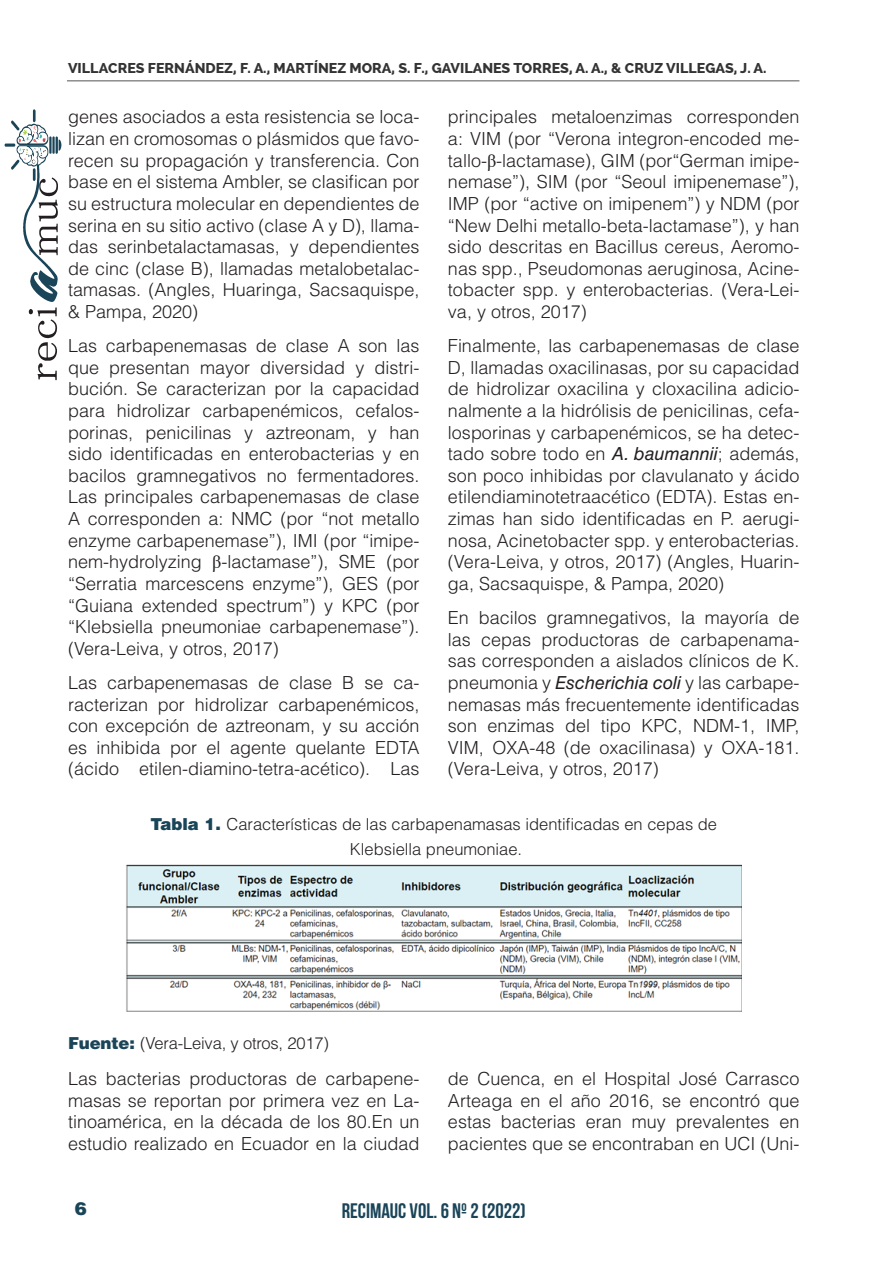
<style>
.page{position:relative;width:893px;height:1263px;background:#fff}
.page>*{position:absolute;margin:0;border:0;box-sizing:border-box;transform-origin:0 0}
.t1{font:700 21px "Bebas Neue";color:#1a4458}
.t2{font:300 18px/21.6px "Helvetica LT Std";color:#231f20;text-align:justify}
.t3{font:900 18px "Helvetica LT Std";color:#1a4458}
.t4{font:300 16.5px "Helvetica LT Std";color:#231f20}
.t5{font:800 14.25px "Raleway";color:#333}
.s1{font-family:"Times New Roman";font-weight:400}
.s2{font-weight:400;font-style:italic}
.s3{font-weight:900;color:#1a4458}
</style>
<div class="page">
<hr style="left:67px;top:80px;width:732px;height:1px;background:#545557">
<svg style="left:5px;top:109px;width:57px;height:271px"></svg>
<img style="left:126px;top:864px;width:616px;height:148px">
<p class="t5" style="left:68px;top:60px;width:700px">VILLACRES FERNÁNDEZ, F. A., MARTÍNEZ MORA, S. F., GAVILANES TORRES, A. A., &amp; CRUZ VILLEGAS, J. A.</p>
<p class="t2" style="left:68px;top:106px;width:353px">genes asociados a esta resistencia se loca&shy;lizan en cromosomas o plásmidos que favo&shy;recen su propagación y transferencia. Con base en el sistema Ambler, se clasifican por su estructura molecular en dependientes de serina en su sitio activo (clase A y D), llama&shy;das serinbetalactamasas, y dependientes de cinc (clase B), llamadas metalobetalac&shy;tamasas. (Angles, Huaringa, Sacsaquispe, &amp; Pampa, 2020)</p>
<p class="t2" style="left:68px;top:335px;width:353px">Las carbapenemasas de clase A son las que presentan mayor diversidad y distri&shy;bución. Se caracterizan por la capacidad para hidrolizar carbapenémicos, cefalos&shy;porinas, penicilinas y aztreonam, y han sido identificadas en enterobacterias y en bacilos gramnegativos no fermentadores.<br>Las principales carbapenemasas de clase A corresponden a: NMC (por “not metallo enzyme carbapenemase”), IMI (por “imipe&shy;nem-hydrolyzing <span class="s1">β</span>-lactamase”), SME (por “Serratia marcescens enzyme”), GES (por “Guiana extended spectrum”) y KPC (por “Klebsiella pneumoniae carbapenemase”). (Vera-Leiva, y otros, 2017)</p>
<p class="t2" style="left:68px;top:672px;width:353px">Las carbapenemasas de clase B se ca&shy;racterizan por hidrolizar carbapenémicos, con excepción de aztreonam, y su acción es inhibida por el agente quelante EDTA (ácido etilen-diamino-tetra-acético). Las</p>
<p class="t2" style="left:448px;top:106px;width:353px">principales metaloenzimas corresponden a: VIM (por “Verona integron-encoded me&shy;tallo-<span class="s1">β</span>-lactamase), GIM (por“German imipe&shy;nemase”), SIM (por “Seoul imipenemase”), IMP (por “active on imipenem”) y NDM (por “New Delhi metallo-beta-lactamase”), y han sido descritas en Bacillus cereus, Aeromo&shy;nas spp., Pseudomonas aeruginosa, Acine&shy;tobacter spp. y enterobacterias. (Vera-Lei&shy;va, y otros, 2017)</p>
<p class="t2" style="left:448px;top:335px;width:353px">Finalmente, las carbapenemasas de clase D, llamadas oxacilinasas, por su capacidad de hidrolizar oxacilina y cloxacilina adicio&shy;nalmente a la hidrólisis de penicilinas, cefa&shy;losporinas y carbapenémicos, se ha detec&shy;tado sobre todo en <span class="s2">A. baumannii</span>; además, son poco inhibidas por clavulanato y ácido etilendiaminotetraacético (EDTA). Estas en&shy;zimas han sido identificadas en P. aerugi&shy;nosa, Acinetobacter spp. y enterobacterias. (Vera-Leiva, y otros, 2017) (Angles, Huarin&shy;ga, Sacsaquispe, &amp; Pampa, 2020)</p>
<p class="t2" style="left:448px;top:607px;width:353px">En bacilos gramnegativos, la mayoría de las cepas productoras de carbapenama&shy;sas corresponden a aislados clínicos de K. pneumonia y <span class="s2">Escherichia coli</span> y las carbape&shy;nemasas más frecuentemente identificadas son enzimas del tipo KPC, NDM-1, IMP, VIM, OXA-48 (de oxacilinasa) y OXA-181. (Vera-Leiva, y otros, 2017)</p>
<p class="t4" style="left:150px;top:814px;width:568px"><span class="s3">Tabla 1.</span> Características de las carbapenamasas identificadas en cepas de</p>
<p class="t4" style="left:350px;top:838px;width:174px">Klebsiella pneumoniae.</p>
<p class="t4" style="left:68px;top:1033px;width:262px"><span class="s3">Fuente:</span> (Vera-Leiva, y otros, 2017)</p>
<p class="t2" style="left:68px;top:1068px;width:353px">Las bacterias productoras de carbapene&shy;masas se reportan por primera vez en La&shy;tinoamérica, en la década de los 80.En un estudio realizado en Ecuador en la ciudad</p>
<p class="t2" style="left:448px;top:1068px;width:353px">de Cuenca, en el Hospital José Carrasco Arteaga en el año 2016, se encontró que estas bacterias eran muy prevalentes en pacientes que se encontraban en UCI (Uni-</p>
<p class="t3" style="left:75px;top:1197px;width:14px">6</p>
<p class="t1" style="left:342px;top:1199px;width:185px">RECIMAUC VOL. 6 Nº 2 (2022)</p>
</div>
